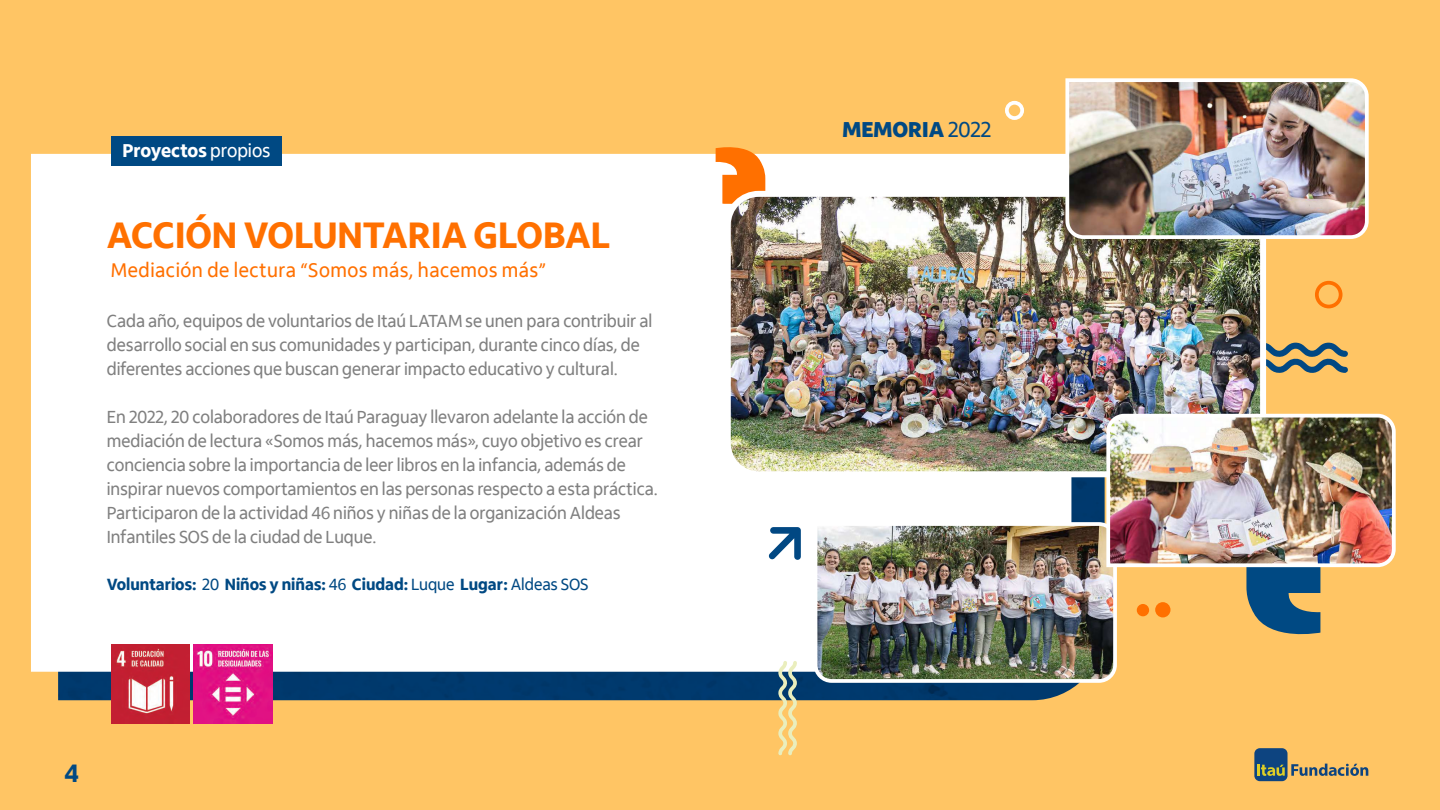
<style>
.page{position:relative;width:1440px;height:810px;background:#fff}
.page>*{position:absolute;margin:0;border:0;box-sizing:border-box;transform-origin:0 0}
.t1{font:800 37.88px "Itau Display";color:#ff7000}
.t2{font:800 25.95px "Itau Display";color:#004983}
.t3{font:800 22.27px "Itau Display";color:#004983}
.t4{font:20.33px "Itau Display";letter-spacing:.025em;color:#ff7000}
.t5{font:800 19.2px "Itau Display";letter-spacing:-.005em;color:#fff}
.t6{font:18px/24px "Itau Display";color:#808080}
.t7{font:800 16.73px "Itau Display";color:#004983}
.s1{font-weight:400}
</style>
<div class="page">
<div style="left:1px;top:0;width:1439px;height:810px;background:#ffc564"></div>
<div style="left:58px;top:480px;width:1047px;height:220px;background:#00396d"></div>
<div style="left:1254px;top:748px;width:34px;height:33px;background:#0d4480;border-radius:6px"></div>
<svg style="left:1257px;top:765px;width:28px;height:11px"></svg>
<svg style="left:1291px;top:764px;width:77px;height:12px"></svg>
<div style="left:31px;top:154px;width:1040px;height:518px;background:#fff"></div>
<div style="left:1005px;top:101px;width:19px;height:19px;border:4px solid #fff;border-radius:50%"></div>
<div style="left:1315px;top:281px;width:28px;height:27px;border:4px solid #ff7000;border-radius:50%"></div>
<img style="left:111px;top:645px;width:79px;height:79px">
<img style="left:193px;top:645px;width:79px;height:79px">
<div style="left:111px;top:136px;width:171px;height:30px;background:#004983"></div>
<svg style="left:769px;top:527px;width:32px;height:33px"></svg>
<svg style="left:1269px;top:342px;width:79px;height:31px"></svg>
<svg style="left:716px;top:147px;width:49px;height:57px"></svg>
<img style="left:722px;top:188px;width:547px;height:292px">
<img style="left:1064px;top:78px;width:305px;height:163px">
<img style="left:812px;top:520px;width:305px;height:165px">
<img style="left:1105px;top:412px;width:291px;height:230px">
<svg style="left:778px;top:661px;width:20px;height:95px"></svg>
<p class="t5" style="left:123px;top:139px;width:149px">Proyectos <span class="s1">propios</span></p>
<h1 class="t1" style="left:107px;top:213px;width:505px">ACCIÓN VOLUNTARIA GLOBAL</h1>
<p class="t4" style="left:111px;top:259px;width:437px">Mediación de lectura “Somos más, hacemos más”</p>
<p class="t6" style="left:107px;top:309px;width:547px">Cada año, equipos de voluntarios de Itaú LATAM se unen para contribuir al desarrollo social en sus comunidades y participan, durante cinco días, de diferentes acciones que buscan generar impacto educativo y cultural.</p>
<p class="t6" style="left:107px;top:405px;width:552px">En 2022, 20 colaboradores de Itaú Paraguay llevaron adelante la acción de mediación de lectura «Somos más, hacemos más», cuyo objetivo es crear conciencia sobre la importancia de leer libros en la infancia, además de inspirar nuevos comportamientos en las personas respecto a esta práctica.<br>Participaron de la actividad 46 niños y niñas de la organización Aldeas Infantiles SOS de la ciudad de Luque.</p>
<p class="t7" style="left:107px;top:575px;width:483px">Voluntarios: <span class="s1">20</span> Niños y niñas: <span class="s1">46</span> Ciudad: <span class="s1">Luque</span> Lugar: <span class="s1">Aldeas SOS</span></p>
<h2 class="t2" style="left:65px;top:758px;width:16px">4</h2>
<p class="t3" style="left:842px;top:116px;width:151px">MEMORIA <span class="s1">2022</span></p>
</div>
